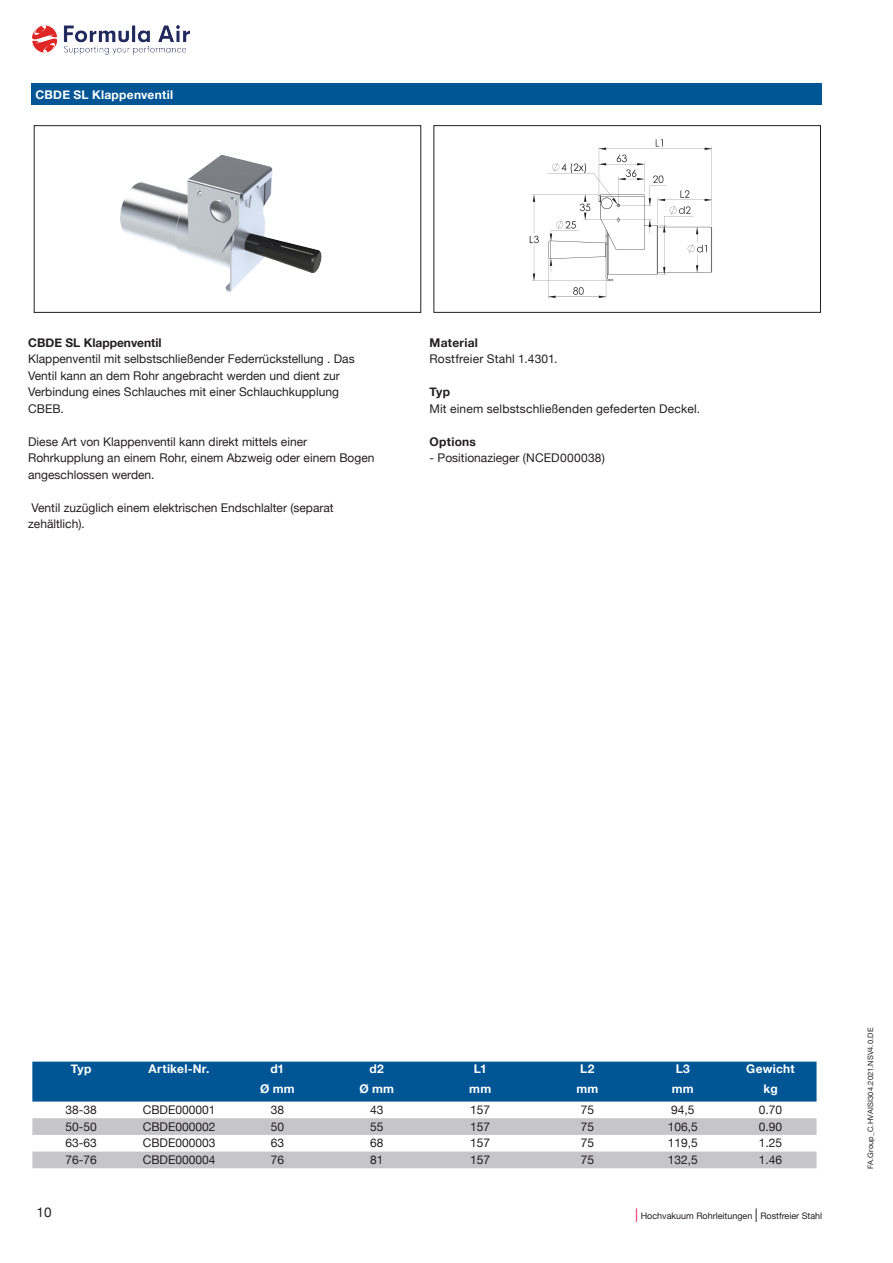
<style>
.page{position:relative;width:893px;height:1263px;background:#fff}
.page>*{position:absolute;margin:0;border:0;box-sizing:border-box;transform-origin:0 0}
.t1{font:13.5px "Helvetica Neue";color:#231f20}
.Body_alinea{font:12px/16.5px "Helvetica Neue";color:#231f20}
.Subheader2-H2{font:12px/16.5px "Helvetica Neue";color:#231f20}
.Body_alinea_tabel{font:12px "Helvetica Neue";color:#231f20}
.Header3-_H3_tabel_bo{font:700 12px "Helvetica Neue";letter-spacing:.02em;color:#fff}
.Subheader2-H2-2{font:700 12px "Helvetica Neue";color:#231f20}
.Header1-H1{font:700 12px "Helvetica Neue";letter-spacing:.025em;color:#fff}
.Subheader2-H2-3{font:700 12px "Helvetica Neue";letter-spacing:.025em;color:#231f20}
.Subheader2-H2-4{font:700 12px "Helvetica Neue";letter-spacing:.02em;color:#231f20}
.t2{font:9px "Helvetica Neue";color:#231f20}
.t3{font:7.5px "Helvetica Neue";letter-spacing:.025em;color:#231f20}
.s1{font-size:13.5px;color:#ed154e}
.s2{font-size:13.5px}
</style>
<div class="page">
<img style="left:32px;top:26px;width:158px;height:28px">
<div style="left:434px;top:125px;width:387px;height:188px;border:1px solid #231f20"></div>
<div style="left:34px;top:125px;width:387px;height:188px;border:1px solid #231f20"></div>
<div style="left:32px;top:1061px;width:784px;height:40px;background:#005595"></div>
<svg style="left:32px;top:1118px;width:784px;height:50px"></svg>
<div style="left:31px;top:84px;width:787px;height:21px;background:#005595"></div>
<img style="left:120px;top:154px;width:202px;height:138px">
<img style="left:529px;top:139px;width:183px;height:160px">
<p class="Header1-H1" style="left:36px;top:87px;width:139px">CBDE SL Klappenventil</p>
<p class="Header1-H1" style="left:40px;top:87px;width:10px">A</p>
<p class="Subheader2-H2-2" style="left:28px;top:335px;width:135px">CBDE SL Klappenventil</p>
<p class="Subheader2-H2" style="left:28px;top:351px;width:328px">Klappenventil mit selbstschließender Federrückstellung . Das Ventil kann an dem Rohr angebracht werden und dient zur Verbindung eines Schlauches mit einer Schlauchkupplung CBEB.</p>
<p class="Body_alinea" style="left:28px;top:433px;width:348px">Diese Art von Klappenventil kann direkt mittels einer<br>Rohrkupplung an einem Rohr, einem Abzweig oder einem Bogen angeschlossen werden.</p>
<p class="Body_alinea" style="left:28px;top:499px;width:307px">Ventil zuzüglich einem elektrischen Endschlalter (separat zehältlich).</p>
<p class="Subheader2-H2-3" style="left:430px;top:335px;width:50px">Material</p>
<p class="Body_alinea" style="left:430px;top:351px;width:129px">Rostfreier Stahl 1.4301.</p>
<p class="Subheader2-H2-2" style="left:430px;top:385px;width:22px">Typ</p>
<p class="Body_alinea" style="left:430px;top:400px;width:272px">Mit einem selbstschließenden gefederten Deckel.</p>
<p class="Subheader2-H2-4" style="left:430px;top:434px;width:48px">Options</p>
<p class="Body_alinea" style="left:430px;top:450px;width:177px">- Positionazieger (NCED000038)</p>
<p class="Header3-_H3_tabel_bo" style="left:71px;top:1062px;width:22px">Typ</p>
<p class="Header3-_H3_tabel_bo" style="left:149px;top:1062px;width:62px">Artikel-Nr.</p>
<p class="Header3-_H3_tabel_bo" style="left:270px;top:1062px;width:15px">d1</p>
<p class="Header3-_H3_tabel_bo" style="left:370px;top:1062px;width:16px">d2</p>
<p class="Header3-_H3_tabel_bo" style="left:474px;top:1062px;width:14px">L1</p>
<p class="Header3-_H3_tabel_bo" style="left:580px;top:1062px;width:16px">L2</p>
<p class="Header3-_H3_tabel_bo" style="left:676px;top:1062px;width:16px">L3</p>
<p class="Header3-_H3_tabel_bo" style="left:746px;top:1062px;width:50px">Gewicht</p>
<p class="Header3-_H3_tabel_bo" style="left:260px;top:1081px;width:36px">Ø mm</p>
<p class="Header3-_H3_tabel_bo" style="left:359px;top:1081px;width:36px">Ø mm</p>
<p class="Header3-_H3_tabel_bo" style="left:469px;top:1081px;width:23px">mm</p>
<p class="Header3-_H3_tabel_bo" style="left:576px;top:1081px;width:23px">mm</p>
<p class="Header3-_H3_tabel_bo" style="left:672px;top:1081px;width:23px">mm</p>
<p class="Header3-_H3_tabel_bo" style="left:763px;top:1081px;width:16px">kg</p>
<p class="Body_alinea_tabel" style="left:66px;top:1103px;width:33px">38-38</p>
<p class="Body_alinea_tabel" style="left:143px;top:1103px;width:74px">CBDE000001</p>
<p class="Body_alinea_tabel" style="left:271px;top:1103px;width:15px">38</p>
<p class="Body_alinea_tabel" style="left:370px;top:1103px;width:15px">43</p>
<p class="Body_alinea_tabel" style="left:470px;top:1103px;width:22px">157</p>
<p class="Body_alinea_tabel" style="left:581px;top:1103px;width:15px">75</p>
<p class="Body_alinea_tabel" style="left:671px;top:1103px;width:25px">94,5</p>
<p class="Body_alinea_tabel" style="left:759px;top:1103px;width:25px">0.70</p>
<p class="Body_alinea_tabel" style="left:66px;top:1119px;width:33px">50-50</p>
<p class="Body_alinea_tabel" style="left:143px;top:1119px;width:74px">CBDE000002</p>
<p class="Body_alinea_tabel" style="left:271px;top:1119px;width:15px">50</p>
<p class="Body_alinea_tabel" style="left:370px;top:1119px;width:15px">55</p>
<p class="Body_alinea_tabel" style="left:470px;top:1119px;width:22px">157</p>
<p class="Body_alinea_tabel" style="left:581px;top:1119px;width:15px">75</p>
<p class="Body_alinea_tabel" style="left:668px;top:1119px;width:32px">106,5</p>
<p class="Body_alinea_tabel" style="left:759px;top:1119px;width:25px">0.90</p>
<p class="Body_alinea_tabel" style="left:66px;top:1136px;width:33px">63-63</p>
<p class="Body_alinea_tabel" style="left:143px;top:1136px;width:74px">CBDE000003</p>
<p class="Body_alinea_tabel" style="left:271px;top:1136px;width:15px">63</p>
<p class="Body_alinea_tabel" style="left:370px;top:1136px;width:15px">68</p>
<p class="Body_alinea_tabel" style="left:470px;top:1136px;width:22px">157</p>
<p class="Body_alinea_tabel" style="left:581px;top:1136px;width:15px">75</p>
<p class="Body_alinea_tabel" style="left:668px;top:1136px;width:32px">119,5</p>
<p class="Body_alinea_tabel" style="left:759px;top:1136px;width:25px">1.25</p>
<p class="Body_alinea_tabel" style="left:66px;top:1153px;width:33px">76-76</p>
<p class="Body_alinea_tabel" style="left:143px;top:1153px;width:74px">CBDE000004</p>
<p class="Body_alinea_tabel" style="left:271px;top:1153px;width:15px">76</p>
<p class="Body_alinea_tabel" style="left:370px;top:1153px;width:15px">81</p>
<p class="Body_alinea_tabel" style="left:470px;top:1153px;width:22px">157</p>
<p class="Body_alinea_tabel" style="left:581px;top:1153px;width:15px">75</p>
<p class="Body_alinea_tabel" style="left:668px;top:1153px;width:32px">132,5</p>
<p class="Body_alinea_tabel" style="left:759px;top:1153px;width:25px">1.46</p>
<p class="t1" style="left:37px;top:1204px;width:17px">10</p>
<p class="t2" style="left:635px;top:1211px;width:189px"><span class="s1">|</span> Hochvakuum Rohrleitungen <span class="s2">|</span> Rostfreier Stahl</p>
<p class="t3" style="left:866px;top:1169px;width:143px;rotate:-90deg">FA.Group_C.HVAISI304.2021.NSV4.0.DE</p>
</div>
